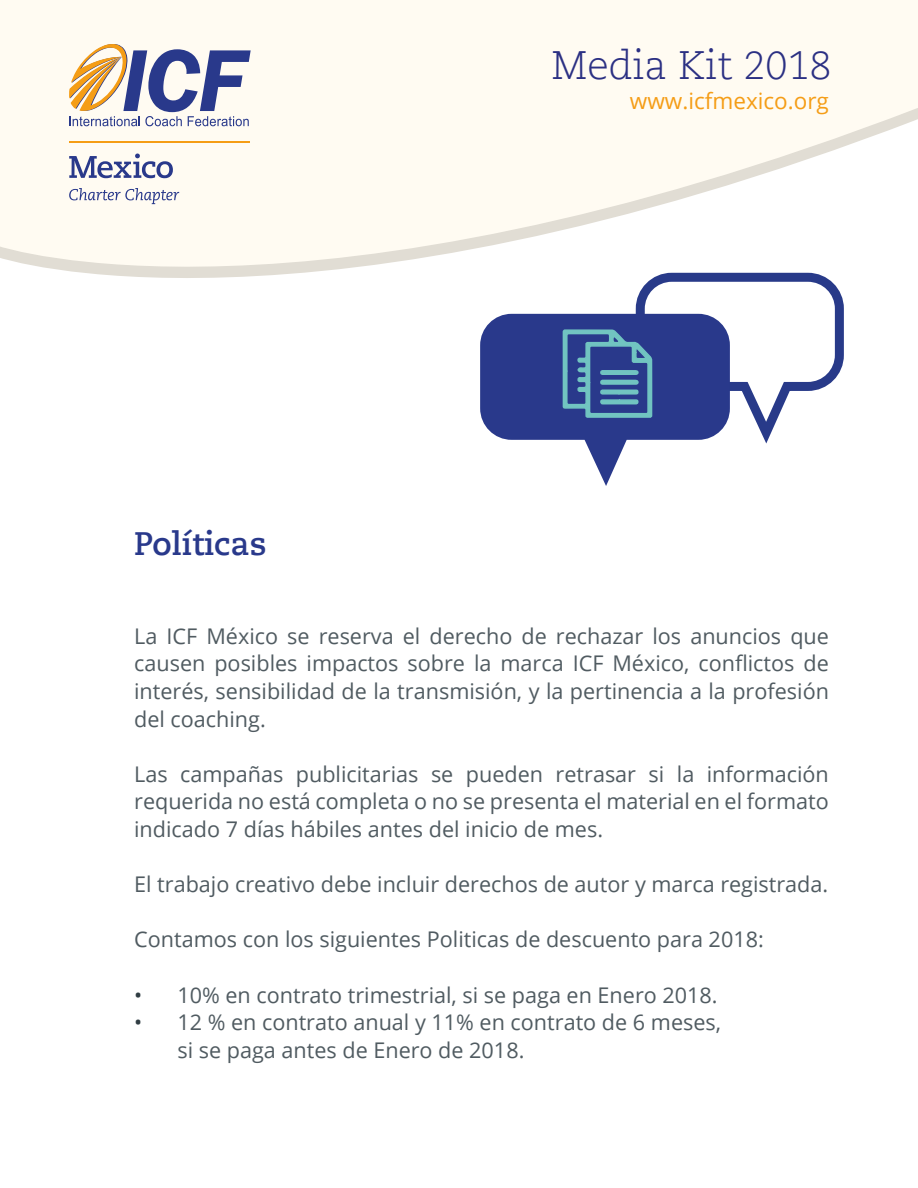
<style>
.page{position:relative;width:918px;height:1188px;background:#fff}
.page>*{position:absolute;margin:0;border:0;box-sizing:border-box;transform-origin:0 0}
.t1{font:300 39.6px "Caecilia LT Std";color:#2b3083}
.t2{font:700 32.4px "Caecilia LT Std";color:#29398b}
.t3{font:22.5px "Open Sans";color:#f59d16}
.t4{font:21.6px/27.6px "Open Sans";color:#505b61;text-align:justify}
.s1{color:#303d43}
</style>
<div class="page">
<svg style="left:480px;top:356px;width:364px;height:130px"></svg>
<svg style="left:480px;top:345px;width:364px;height:11px;fill:#29398b"></svg>
<svg style="left:0;top:0;width:918px;height:345px;fill:#fffbf2"></svg>
<svg style="left:69px;top:188px;width:110px;height:16px"></svg>
<svg style="left:69px;top:154px;width:104px;height:24px"></svg>
<svg style="left:69px;top:44px;width:182px;height:82px"></svg>
<hr style="left:69px;top:142px;width:181px;height:1px;background:#f59d15">
<h2 class="t2" style="left:134px;top:525px;width:134px">Políticas</h2>
<h1 class="t1" style="left:551px;top:43px;width:282px">Media Kit 2018</h1>
<p class="t3" style="left:630px;top:86px;width:200px">www.icfmexico.org</p>
<p class="t4" style="left:134px;top:622px;width:696px">La ICF México se reserva el derecho de rechazar los anuncios que causen posibles impactos sobre la marca ICF México, conflictos de interés, sensibilidad de la transmisión, y la pertinencia a la profesión del coaching.</p>
<p class="t4" style="left:134px;top:760px;width:696px">Las campañas publicitarias se pueden retrasar si la información requerida no está completa o no se presenta el material en el formato indicado 7 días hábiles antes del inicio de mes.</p>
<p class="t4" style="left:134px;top:870px;width:696px">El trabajo creativo debe incluir derechos de autor y marca registrada.</p>
<p class="t4" style="left:134px;top:925px;width:631px">Contamos con los siguientes Politicas de descuento para 2018:</p>
<p class="t4" style="left:134px;top:980px;width:585px"><span class="s1">•</span> 10% en contrato trimestrial, si se paga en Enero 2018.</p>
<p class="t4" style="left:177px;top:1008px;width:545px;text-indent:-43px"><span class="s1">•</span> 12 % en contrato anual y 11% en contrato de 6 meses, si se paga antes de Enero de 2018.</p>
</div>
